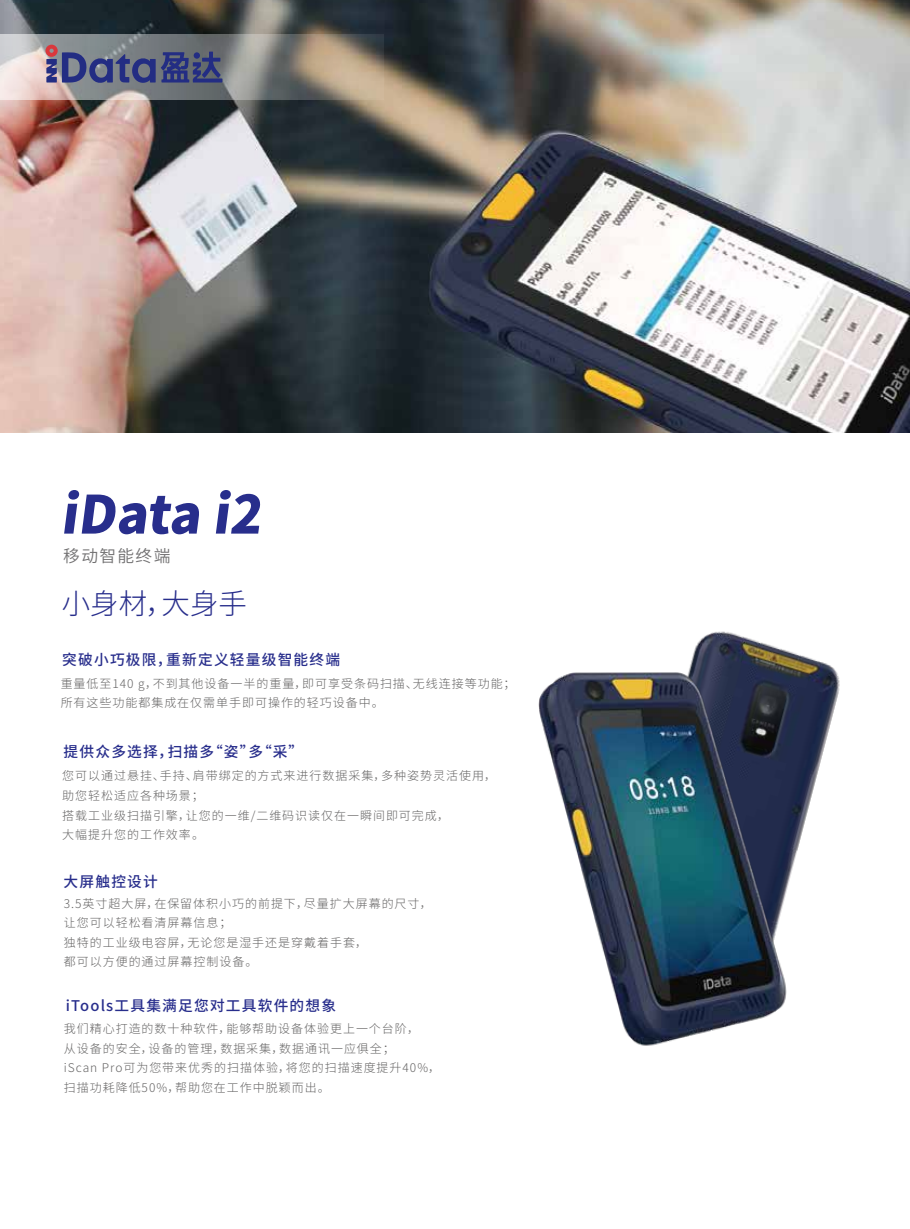
<style>
.page{position:relative;width:910px;height:1229px;background:#fff}
.page>*{position:absolute;margin:0;border:0;box-sizing:border-box;transform-origin:0 0}
.t1{font:800 52.5px "Source Han Sans CN";color:#282e8c}
.t2{font:300 28.5px "Source Han Sans CN";color:#282e8c}
.t3{font:16.8px "Source Han Sans CN";letter-spacing:.08em;color:#717071}
.t4{font:500 14.7px "Source Han Sans CN";letter-spacing:.08em;color:#282e8c}
.t5{font:300 12px/19.5px "Source Han Sans CN";letter-spacing:.08em;color:#656464}
</style>
<div class="page">
<img style="left:692px;top:631px;width:148px;height:202px">
<img style="left:0;top:0;width:910px;height:432px">
<img style="left:538px;top:660px;width:264px;height:386px">
<svg style="left:0;top:34px;width:383px;height:66px;background:#9b968f"></svg>
<svg style="left:45px;top:45px;width:177px;height:39px;background:#5b6082"></svg>
<div style="left:194px;top:52px;width:6px;height:7px;background:#232d83;border-radius:50%"></div>
<h1 class="t1" style="left:60px;top:485px;width:221px">iDatai2</h1>
<h3 class="t3" style="left:63px;top:547px;width:109px">移动智能终端</h3>
<h2 class="t2" style="left:62px;top:587px;width:187px">小身材，大身手</h2>
<p class="t4" style="left:62px;top:651px;width:279px">突破小巧极限，重新定义轻量级智能终端</p>
<p class="t5" style="left:61px;top:674px;width:456px">重量低至140 g，不到其他设备一半的重量，即可享受条码扫描、无线连接等功能；所有这些功能都集成在仅需单手即可操作的轻巧设备中。</p>
<p class="t4" style="left:64px;top:744px;width:241px">提供众多选择，扫描多“姿”多“采”</p>
<p class="t5" style="left:62px;top:766px;width:435px">您可以通过悬挂、手持、肩带绑定的方式来进行数据采集，多种姿势灵活使用，助您轻松适应各种场景；<br>搭载工业级扫描引擎，让您的一维/二维码识读仅在一瞬间即可完成，<br>大幅提升您的工作效率。</p>
<p class="t4" style="left:64px;top:873px;width:96px">大屏触控设计</p>
<p class="t5" style="left:64px;top:894px;width:369px">3.5英寸超大屏，在保留体积小巧的前提下，尽量扩大屏幕的尺寸，让您可以轻松看清屏幕信息；<br>独特的工业级电容屏，无论您是湿手还是穿戴着手套，<br>都可以方便的通过屏幕控制设备。</p>
<p class="t4" style="left:66px;top:997px;width:272px">iTools工具集满足您对工具软件的想象</p>
<p class="t5" style="left:64px;top:1019px;width:378px">我们精心打造的数十种软件，能够帮助设备体验更上一个台阶，<br>从设备的安全，设备的管理，数据采集，数据通讯一应俱全；<br>iScan Pro可为您带来优秀的扫描体验，将您的扫描速度提升40%，扫描功耗降低50%，帮助您在工作中脱颖而出。</p>
</div>
